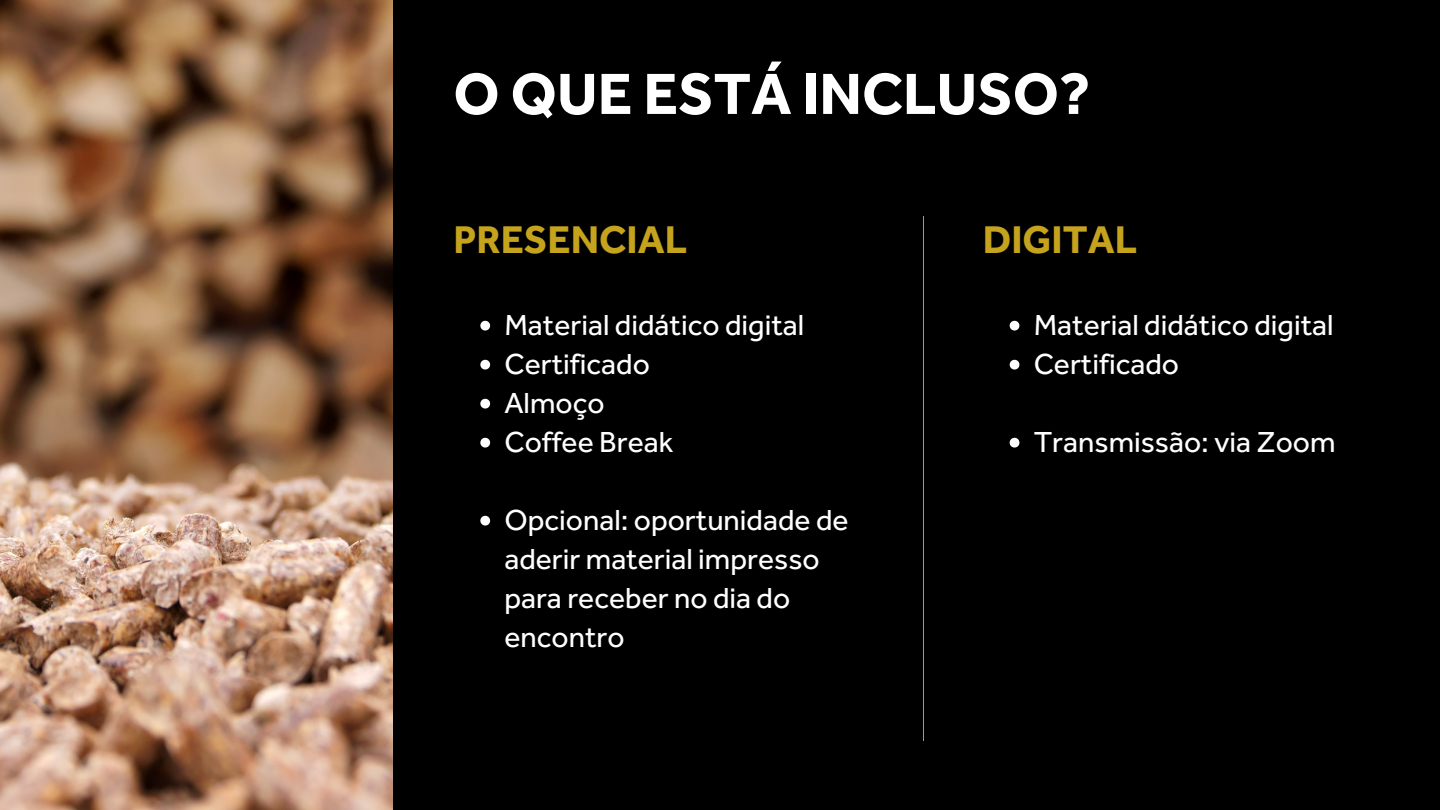
<style>
.page{position:relative;width:1440px;height:810px;background:#000}
.page>*{position:absolute;margin:0;border:0;box-sizing:border-box;transform-origin:0 0}
.t1{font:700 60px "Effra";color:#fff}
.t2{font:700 40px "Effra";color:#c6a31c}
.t3{font:30px/39px "Effra";color:#fff}
</style>
<div class="page">
<img style="left:0;top:0;width:393px;height:810px">
<svg style="left:480px;top:321px;width:10px;height:10px"></svg>
<svg style="left:480px;top:360px;width:10px;height:10px"></svg>
<svg style="left:480px;top:399px;width:10px;height:10px"></svg>
<svg style="left:480px;top:438px;width:10px;height:10px"></svg>
<svg style="left:480px;top:516px;width:10px;height:10px"></svg>
<hr style="left:923px;top:216px;width:1px;height:525px;background:#54c286">
<svg style="left:1010px;top:321px;width:9px;height:10px"></svg>
<svg style="left:1010px;top:360px;width:9px;height:10px"></svg>
<svg style="left:1010px;top:438px;width:9px;height:10px"></svg>
<p class="t1" style="left:453px;top:57px;width:639px">O QUE ESTÁ INCLUSO?</p>
<p class="t2" style="left:453px;top:215px;width:235px">PRESENCIAL</p>
<p class="t3" style="left:504px;top:305px;width:301px">Material didático digital</p>
<p class="t3" style="left:504px;top:344px;width:147px">Certificado</p>
<p class="t3" style="left:504px;top:383px;width:102px">Almoço</p>
<p class="t3" style="left:504px;top:422px;width:171px">Coffee Break</p>
<p class="t3" style="left:504px;top:500px;width:346px">Opcional: oportunidade de aderir material impresso para receber no dia do encontro</p>
<p class="t2" style="left:983px;top:215px;width:156px">DIGITAL</p>
<p class="t3" style="left:1034px;top:305px;width:301px">Material didático digital</p>
<p class="t3" style="left:1034px;top:344px;width:147px">Certificado</p>
<p class="t3" style="left:1034px;top:422px;width:303px">Transmissão: via Zoom</p>
</div>
